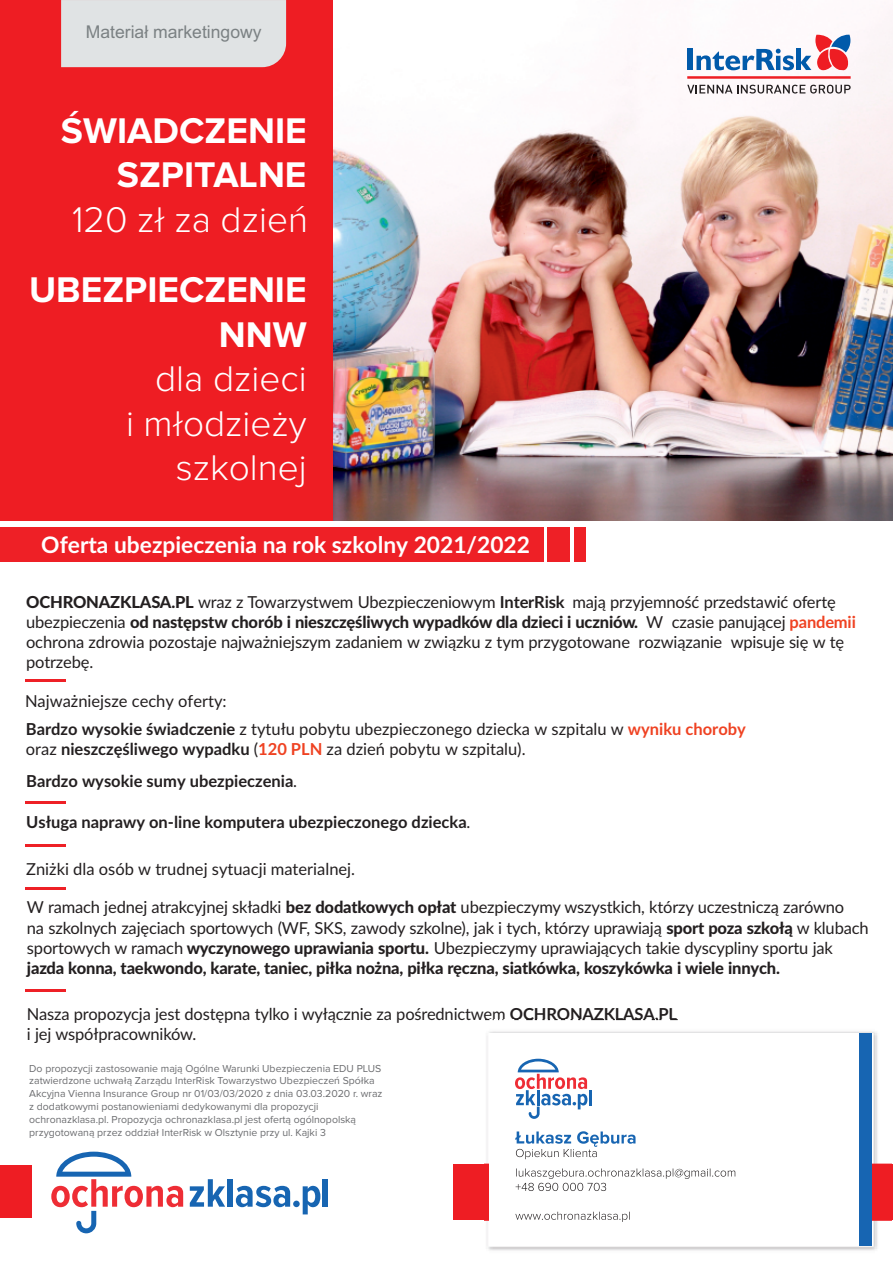
<style>
.page{position:relative;width:893px;height:1263px;background:#fff}
.page>*{position:absolute;margin:0;border:0;box-sizing:border-box;transform-origin:0 0}
.t1{font:300 37.05px/44.4px "Proxima Nova";color:#fff;text-align:right}
.t2{font:700 37.05px/44.4px "Proxima Nova";color:#fff;text-align:right}
.t3{font:700 22.8px "Lato";color:#fff}
.t4{font:17.55px "Arial";color:#7b8183}
.t5{font:16.5px/20.1px "Lato";letter-spacing:-.01em;color:#231f20}
.t6{font:700 16.5px "Lato";color:#231f20}
.t7{font:10.5px/12.8px "Proxima Nova";color:#6c6d70}
.s1{font-weight:800}
.s2{font-weight:700}
.s3{font-weight:700;color:#ef4222}
.s4{font-weight:400}
</style>
<div class="page">
<img style="left:484px;top:1019px;width:407px;height:232px">
<svg style="left:190px;top:1179px;width:35px;height:28px"></svg>
<svg style="left:236px;top:1186px;width:54px;height:21px"></svg>
<div style="left:293px;top:1200px;width:7px;height:7px;background:#1765b2;border-radius:50%"></div>
<svg style="left:303px;top:1186px;width:17px;height:28px"></svg>
<div style="left:323px;top:1179px;width:5px;height:28px;background:#1765b2"></div>
<div style="left:228px;top:1179px;width:5px;height:28px;background:#1765b2"></div>
<svg style="left:51px;top:1152px;width:132px;height:81px"></svg>
<div style="left:0;top:0;width:333px;height:521px;background:#ee1d23"></div>
<div style="left:454px;top:1164px;width:439px;height:55px;background:#ee1d23"></div>
<div style="left:0;top:1165px;width:32px;height:53px;background:#ee1d23"></div>
<div style="left:0;top:527px;width:544px;height:35px;background:#ee2026"></div>
<div style="left:547px;top:527px;width:23px;height:35px;background:#ee2026"></div>
<div style="left:574px;top:527px;width:11px;height:35px;background:#ee2026"></div>
<hr style="left:25px;top:802px;width:41px;height:2px;background:#ee2026">
<hr style="left:25px;top:679px;width:41px;height:2px;background:#ee2026">
<hr style="left:25px;top:990px;width:41px;height:2px;background:#ee2026">
<div style="left:489px;top:1033px;width:383px;height:213px;background:#fff"></div>
<div style="left:859px;top:1033px;width:13px;height:213px;background:#1765b2"></div>
<hr style="left:25px;top:844px;width:41px;height:2px;background:#ee2026">
<hr style="left:25px;top:888px;width:41px;height:2px;background:#ee2026">
<div style="left:61px;top:0;width:225px;height:67px;background:#e0e3e4"></div>
<img style="left:333px;top:11px;width:560px;height:510px">
<hr style="left:687px;top:76px;width:164px;height:3px;background:#ee1d23">
<svg style="left:687px;top:85px;width:164px;height:9px"></svg>
<hr style="left:796px;top:49px;width:4px;height:21px;background:#015aaa">
<svg style="left:696px;top:49px;width:98px;height:21px"></svg>
<div style="left:687px;top:49px;width:6px;height:21px;background:#015aaa"></div>
<svg style="left:800px;top:35px;width:50px;height:37px"></svg>
<svg style="left:515px;top:1059px;width:76px;height:60px"></svg>
<svg style="left:515px;top:1131px;width:120px;height:28px"></svg>
<svg style="left:516px;top:1168px;width:219px;height:23px"></svg>
<svg style="left:515px;top:1212px;width:115px;height:10px"></svg>
<p class="t4" style="left:86px;top:25px;width:177px">Materiał marketingowy</p>
<h1 class="t2" style="left:61px;top:110px;width:247px">ŚWIADCZENIE<br>SZPITALNE</h1>
<h1 class="t1" style="left:72px;top:199px;width:237px">120 zł za dzień</h1>
<h1 class="t2" style="left:29px;top:269px;width:279px">UBEZPIECZENIE<br>NNW</h1>
<h1 class="t1" style="left:126px;top:358px;width:182px">dla dzieci<br>i młodzieży szkolnej</h1>
<h2 class="t3" style="left:41px;top:535px;width:490px">Oferta ubezpieczenia na rok szkolny 2021/2022</h2>
<p class="t5" style="left:26px;top:593px;width:831px"><span class="s1">OCHRONAZKLASA.PL</span> wraz z Towarzystwem Ubezpieczeniowym <span class="s2">InterRisk</span> mają przyjemność przedstawić ofertę ubezpieczenia <span class="s1">od następstw chorób i nieszczęśliwych wypadków dla dzieci i uczniów.</span> W czasie panującej <span class="s3">pandemii </span>ochrona zdrowia pozostaje najważniejszym zadaniem w związku z tym przygotowane rozwiązanie wpisuje się w tę potrzebę.</p>
<p class="t5" style="left:25px;top:691px;width:203px">Najważniejsze cechy oferty:</p>
<p class="t5" style="left:26px;top:720px;width:722px"><span class="s2">Bardzo wysokie świadczenie</span> z tytułu pobytu ubezpieczonego dziecka w szpitalu w <span class="s3">wyniku choroby </span>oraz <span class="s2">nieszczęśliwego wypadku</span> (<span class="s3">120 PLN</span> za dzień pobytu w szpitalu).</p>
<p class="t6" style="left:26px;top:773px;width:272px">Bardzo wysokie sumy ubezpieczenia<span class="s4">.</span></p>
<p class="t6" style="left:26px;top:815px;width:446px">Usługa naprawy on-line komputera ubezpieczonego dziecka<span class="s4">.</span></p>
<p class="t5" style="left:26px;top:860px;width:330px">Zniżki dla osób w trudnej sytuacji materialnej.</p>
<p class="t5" style="left:27px;top:898px;width:843px">W ramach jednej atrakcyjnej składki <span class="s1">bez dodatkowych opłat</span> ubezpieczymy wszystkich, którzy uczestniczą zarówno<br>na szkolnych zajęciach sportowych (WF, SKS, zawody szkolne), jak i tych, którzy uprawiają <span class="s1">sport poza szkołą</span> w klubach sportowych w ramach <span class="s1">wyczynowego uprawiania sportu.</span> Ubezpieczymy uprawiających takie dyscypliny sportu jak <span class="s1">jazda konna, taekwondo, karate, taniec, piłka nożna, piłka ręczna, siatkówka, koszykówka i wiele innych.</span></p>
<p class="t5" style="left:27px;top:1005px;width:652px">Nasza propozycja jest dostępna tylko i wyłącznie za pośrednictwem <span class="s2">OCHRONAZKLASA.PL </span>i jej współpracowników.</p>
<p class="t7" style="left:29px;top:1062px;width:355px">Do propozycji zastosowanie mają Ogólne Warunki Ubezpieczenia EDU PLUS zatwierdzone uchwałą Zarządu InterRisk Towarzystwo Ubezpieczeń Spółka Akcyjna Vienna Insurance Group nr 01/03/03/2020 z dnia 03.03.2020 r. wraz z dodatkowymi postanowieniami dedykowanymi dla propozycji ochronazklasa.pl. Propozycja ochronazklasa.pl jest ofertą ogólnopolską przygotowaną przez oddział InterRisk w Olsztynie przy ul. Kajki 3</p>
</div>
